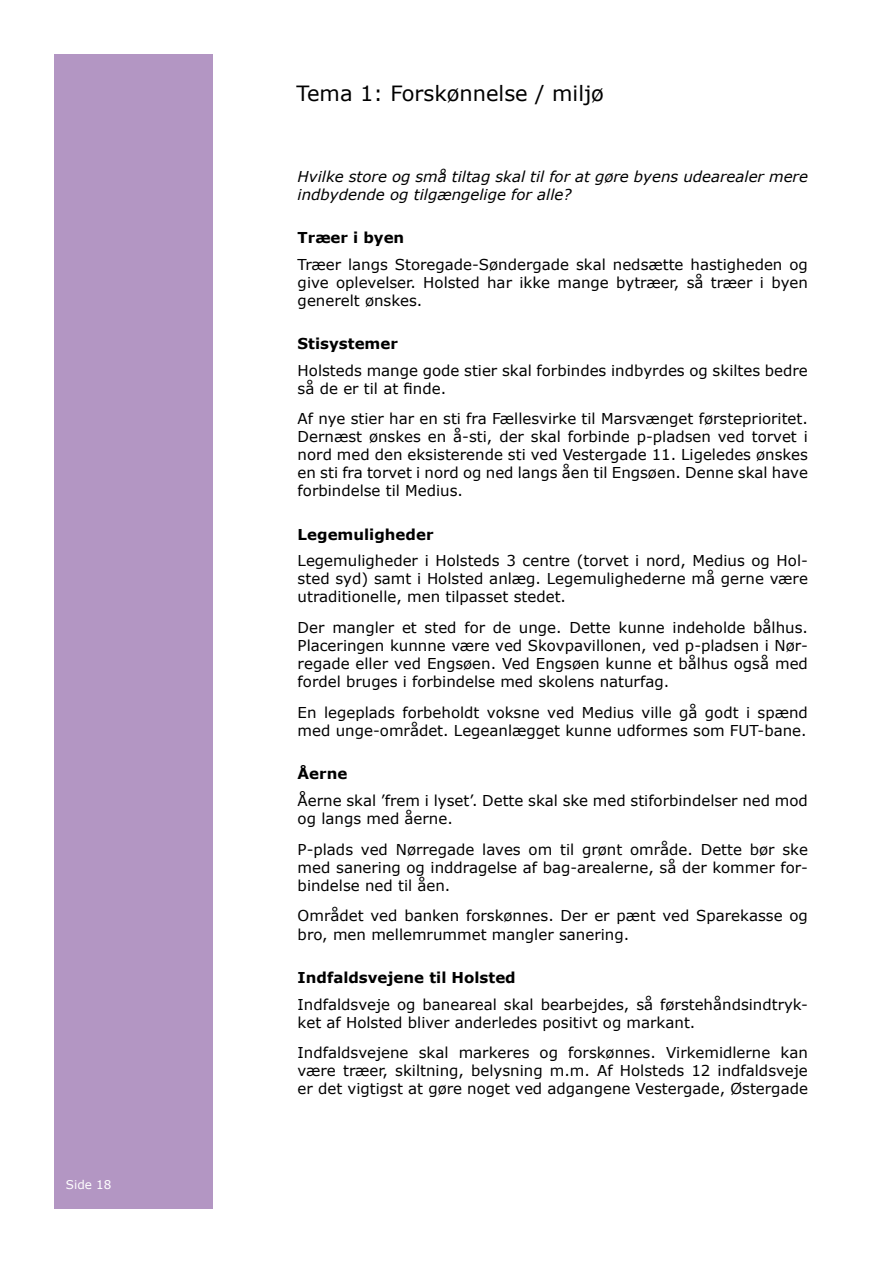
<style>
.page{position:relative;width:893px;height:1263px;background:#fff}
.page>*{position:absolute;margin:0;border:0;box-sizing:border-box;transform-origin:0 0}
.t1{font:21px "Verdana";color:#000}
.t2{font:15px/18px "Verdana";color:#000;text-align:justify}
.t3{font:italic 15px/18px "Verdana";color:#000}
.t4{font:700 15px "Verdana";color:#000}
.t5{font:12px "Verdana";color:#fff}
</style>
<div class="page">
<div style="left:54px;top:54px;width:158px;height:1155px;background:#b396c3"></div>
<p class="t5" style="left:66px;top:1176px;width:47px">Side 18</p>
<h1 class="t1" style="left:296px;top:80px;width:309px">Tema 1: Forskønnelse / miljø</h1>
<p class="t3" style="left:298px;top:167px;width:512px">Hvilke store og små tiltag skal til for at gøre byens udearealer mere indbydende og tilgængelige for alle?</p>
<p class="t4" style="left:298px;top:228px;width:108px">Træer i byen</p>
<p class="t2" style="left:298px;top:255px;width:512px">Træer langs Storegade-Søndergade skal nedsætte hastigheden og give oplevelser. Holsted har ikke mange bytræer, så træer i byen generelt ønskes.</p>
<p class="t4" style="left:298px;top:334px;width:102px">Stisystemer</p>
<p class="t2" style="left:298px;top:361px;width:512px">Holsteds mange gode stier skal forbindes indbyrdes og skiltes bedre så de er til at finde.</p>
<p class="t2" style="left:298px;top:409px;width:512px">Af nye stier har en sti fra Fællesvirke til Marsvænget førsteprioritet.<br>Dernæst ønskes en å-sti, der skal forbinde p-pladsen ved torvet i nord med den eksisterende sti ved Vestergade 11. Ligeledes ønskes en sti fra torvet i nord og ned langs åen til Engsøen. Denne skal have forbindelse til Medius.</p>
<p class="t4" style="left:298px;top:525px;width:137px">Legemuligheder</p>
<p class="t2" style="left:298px;top:551px;width:512px">Legemuligheder i Holsteds 3 centre (torvet i nord, Medius og Hol&shy;sted syd) samt i Holsted anlæg. Legemulighederne må gerne være utraditionelle, men tilpasset stedet.</p>
<p class="t2" style="left:298px;top:618px;width:512px">Der mangler et sted for de unge. Dette kunne indeholde bålhus.<br>Placeringen kunnne være ved Skovpavillonen, ved p-pladsen i Nør&shy;regade eller ved Engsøen. Ved Engsøen kunne et bålhus også med fordel bruges i forbindelse med skolens naturfag.</p>
<p class="t2" style="left:298px;top:703px;width:512px">En legeplads forbeholdt voksne ved Medius ville gå godt i spænd med unge-området. Legeanlægget kunne udformes som FUT-bane.</p>
<p class="t4" style="left:298px;top:764px;width:51px">Åerne</p>
<p class="t2" style="left:298px;top:791px;width:512px">Åerne skal ’frem i lyset’. Dette skal ske med stiforbindelser ned mod og langs med åerne.</p>
<p class="t2" style="left:298px;top:840px;width:512px">P-plads ved Nørregade laves om til grønt område. Dette bør ske med sanering og inddragelse af bag-arealerne, så der kommer for&shy;bindelse ned til åen.</p>
<p class="t2" style="left:298px;top:906px;width:512px">Området ved banken forskønnes. Der er pænt ved Sparekasse og bro, men mellemrummet mangler sanering.</p>
<p class="t4" style="left:298px;top:968px;width:220px">Indfaldsvejene til Holsted</p>
<p class="t2" style="left:298px;top:994px;width:512px">Indfaldsveje og baneareal skal bearbejdes, så førstehåndsindtryk&shy;ket af Holsted bliver anderledes positivt og markant.</p>
<p class="t2" style="left:298px;top:1043px;width:512px">Indfaldsvejene skal markeres og forskønnes. Virkemidlerne kan være træer, skiltning, belysning m.m. Af Holsteds 12 indfaldsveje er det vigtigst at gøre noget ved adgangene Vestergade, Østergade</p>
</div>
